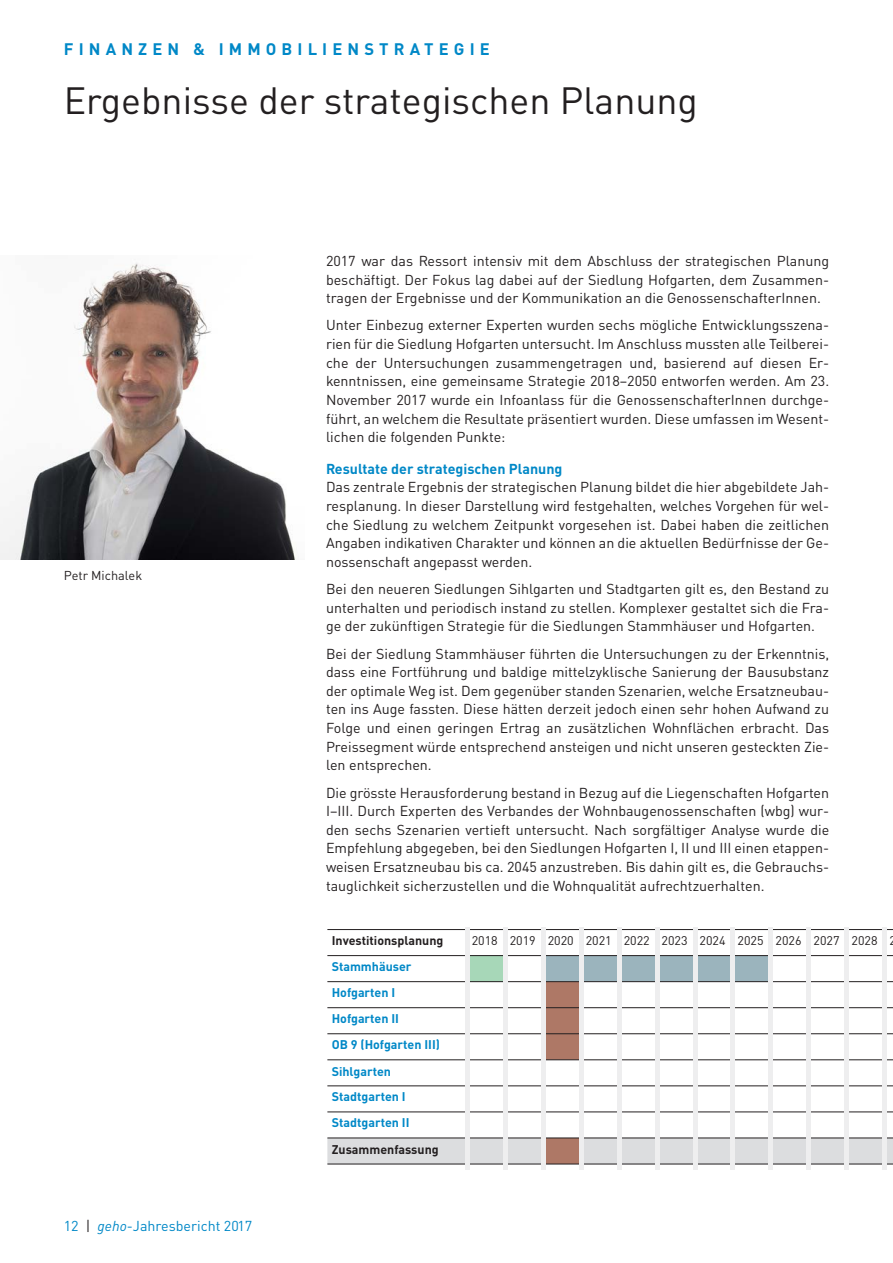
<style>
.page{position:relative;width:893px;height:1263px;background:#fff}
.page>*{position:absolute;margin:0;border:0;box-sizing:border-box;transform-origin:0 0}
.t1{font:37.5px "DINOT";color:#231f20}
.t2{font:700 16.5px "DINOT";letter-spacing:.31em;color:#0088c7}
.t3{font:14.25px/18.6px "DINOT";color:#231f20;text-align:justify}
.t4{font:700 14.25px "DINOT";color:#0088c7}
.t5{font:14.25px "DINOT";color:#0088c7}
.t6{font:12.75px "DINOT";color:#231f20}
.t7{font:700 12.45px/26px "DINOT";color:#0088c7}
.t8{font:12.45px "DINOT";color:#231f20}
.t9{font:700 12.45px "DINOT";color:#231f20}
.s1{color:#231f20}
.s2{font-style:italic}
</style>
<div class="page">
<img style="left:0;top:263px;width:296px;height:296px">
<hr style="left:327px;top:929px;width:142px;height:1px;background:#231f20">
<hr style="left:469px;top:929px;width:38px;height:1px;background:#231f20">
<hr style="left:507px;top:929px;width:38px;height:1px;background:#231f20">
<hr style="left:545px;top:929px;width:38px;height:1px;background:#231f20">
<hr style="left:583px;top:929px;width:38px;height:1px;background:#231f20">
<hr style="left:621px;top:929px;width:38px;height:1px;background:#231f20">
<hr style="left:659px;top:929px;width:37px;height:1px;background:#231f20">
<hr style="left:696px;top:929px;width:38px;height:1px;background:#231f20">
<hr style="left:734px;top:929px;width:38px;height:1px;background:#231f20">
<hr style="left:772px;top:929px;width:38px;height:1px;background:#231f20">
<hr style="left:810px;top:929px;width:38px;height:1px;background:#231f20">
<hr style="left:848px;top:929px;width:38px;height:1px;background:#231f20">
<svg style="left:327px;top:955px;width:566px;height:210px"></svg>
<hr style="left:503px;top:927px;width:4px;height:243px;background:#eeeeef">
<hr style="left:465px;top:927px;width:4px;height:243px;background:#eeeeef">
<hr style="left:541px;top:927px;width:4px;height:243px;background:#eeeeef">
<hr style="left:579px;top:927px;width:4px;height:243px;background:#eeeeef">
<hr style="left:617px;top:927px;width:4px;height:243px;background:#eeeeef">
<hr style="left:655px;top:927px;width:4px;height:243px;background:#eeeeef">
<hr style="left:693px;top:927px;width:4px;height:243px;background:#eeeeef">
<hr style="left:731px;top:927px;width:4px;height:243px;background:#eeeeef">
<hr style="left:769px;top:927px;width:4px;height:243px;background:#eeeeef">
<hr style="left:807px;top:927px;width:4px;height:243px;background:#eeeeef">
<hr style="left:845px;top:927px;width:4px;height:243px;background:#eeeeef">
<hr style="left:883px;top:927px;width:4px;height:243px;background:#eeeeef">
<p class="t2" style="left:64px;top:38px;width:427px">FINANZEN &amp; IMMOBILIENSTRATEGIE</p>
<h1 class="t1" style="left:64px;top:77px;width:636px">Ergebnisse der strategischen Planung</h1>
<p class="t6" style="left:64px;top:567px;width:80px">Petr Michalek</p>
<p class="t5" style="left:64px;top:1217px;width:190px">12 <span class="s1">|</span> <span class="s2">geho</span>-Jahresbericht 2017</p>
<p class="t3" style="left:326px;top:251px;width:505px">2017 war das Ressort intensiv mit dem Abschluss der strategischen Planung beschäftigt. Der Fokus lag dabei auf der Siedlung Hofgarten, dem Zusammen&shy;tragen der Ergebnisse und der Kommunikation an die GenossenschafterInnen.</p>
<p class="t3" style="left:326px;top:316px;width:505px">Unter Einbezug externer Experten wurden sechs mögliche Entwicklungsszena&shy;rien für die Siedlung Hofgarten untersucht. Im Anschluss mussten alle Teilberei&shy;che der Untersuchungen zusammengetragen und, basierend auf diesen Er&shy;kenntnissen, eine gemeinsame Strategie 2018–2050 entworfen werden. Am 23.<br>November 2017 wurde ein Infoanlass für die GenossenschafterInnen durchge&shy;führt, an welchem die Resultate präsentiert wurden. Diese umfassen im Wesent&shy;lichen die folgenden Punkte:</p>
<p class="t4" style="left:326px;top:459px;width:238px">Resultate der strategischen Planung</p>
<p class="t3" style="left:326px;top:478px;width:505px">Das zentrale Ergebnis der strategischen Planung bildet die hier abgebildete Jah&shy;resplanung. In dieser Darstellung wird festgehalten, welches Vorgehen für wel&shy;che Siedlung zu welchem Zeitpunkt vorgesehen ist. Dabei haben die zeitlichen Angaben indikativen Charakter und können an die aktuellen Bedürfnisse der Ge&shy;nossenschaft angepasst werden.</p>
<p class="t3" style="left:326px;top:579px;width:505px">Bei den neueren Siedlungen Sihlgarten und Stadtgarten gilt es, den Bestand zu unterhalten und periodisch instand zu stellen. Komplexer gestaltet sich die Fra&shy;ge der zukünftigen Strategie für die Siedlungen Stammhäuser und Hofgarten.</p>
<p class="t3" style="left:326px;top:644px;width:505px">Bei der Siedlung Stammhäuser führten die Untersuchungen zu der Erkenntnis, dass eine Fortführung und baldige mittelzyklische Sanierung der Bausubstanz der optimale Weg ist. Dem gegenüber standen Szenarien, welche Ersatzneubau&shy;ten ins Auge fassten. Diese hätten derzeit jedoch einen sehr hohen Aufwand zu Folge und einen geringen Ertrag an zusätzlichen Wohnflächen erbracht. Das Preissegment würde entsprechend ansteigen und nicht unseren gesteckten Zie&shy;len entsprechen.</p>
<p class="t3" style="left:326px;top:783px;width:505px">Die grösste Herausforderung bestand in Bezug auf die Liegenschaften Hofgarten I–III. Durch Experten des Verbandes der Wohnbaugenossenschaften (wbg) wur&shy;den sechs Szenarien vertieft untersucht. Nach sorgfältiger Analyse wurde die Empfehlung abgegeben, bei den Siedlungen Hofgarten I, II und III einen etappen&shy;weisen Ersatzneubau bis ca. 2045 anzustreben. Bis dahin gilt es, die Gebrauchs&shy;tauglichkeit sicherzustellen und die Wohnqualität aufrechtzuerhalten.</p>
<p class="t9" style="left:332px;top:933px;width:113px">Investitionsplanung</p>
<p class="t8" style="left:472px;top:933px;width:426px">2018 2019 2020 2021 2022 2023 2024 2025 2026 2027 2028 2</p>
<p class="t7" style="left:332px;top:953px;width:110px">Stammhäuser<br>Hofgarten I<br>Hofgarten II<br>OB 9 (Hofgarten III)<br>Sihlgarten<br>Stadtgarten I<br>Stadtgarten II</p>
<p class="t9" style="left:332px;top:1141px;width:109px">Zusammenfassung</p>
</div>
